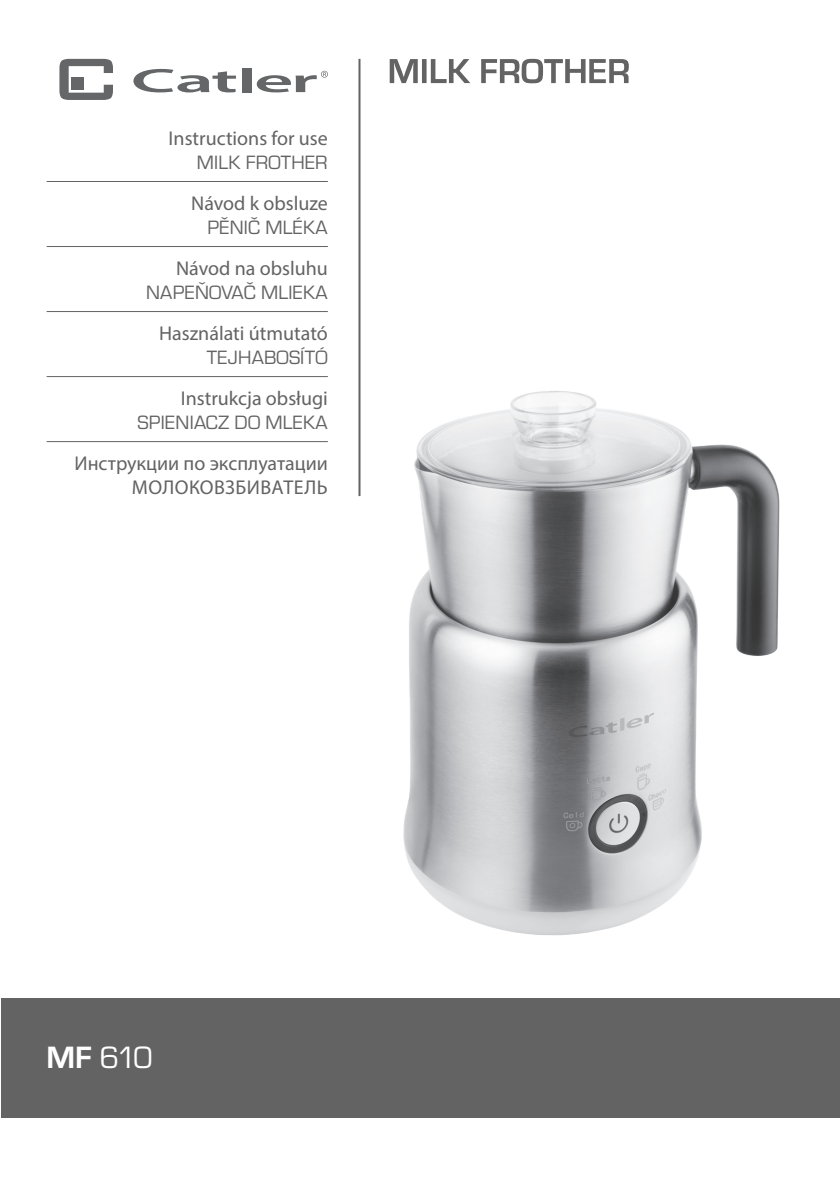
<style>
.page{position:relative;width:840px;height:1188px;background:#fff}
.page>*{position:absolute;margin:0;border:0;box-sizing:border-box;transform-origin:0 0}
.t1{font:32px "Eurostile TOT";color:#fff}
.t2{font:20px/24px "Myriad Pro";color:#626362;text-align:right}
.t3{font:20px "Eurostile TOT";letter-spacing:.015em;color:#626362}
.s1{font-weight:700}
</style>
<div class="page">
<hr style="left:358px;top:59px;width:2px;height:437px;background:#626362">
<svg style="left:133px;top:69px;width:103px;height:23px"></svg>
<div style="left:243px;top:68px;width:9px;height:24px;background:#646668"></div>
<svg style="left:59px;top:59px;width:54px;height:41px"></svg>
<div style="left:71px;top:77px;width:13px;height:13px;background:#646668"></div>
<svg style="left:257px;top:71px;width:71px;height:21px"></svg>
<svg style="left:390px;top:59px;width:239px;height:24px"></svg>
<div style="left:1px;top:998px;width:839px;height:119px;background:#626362"></div>
<img style="left:403px;top:391px;width:377px;height:545px">
<hr style="left:47px;top:181px;width:281px;height:1px;background:#626362">
<hr style="left:47px;top:246px;width:281px;height:1px;background:#626362">
<hr style="left:47px;top:311px;width:281px;height:1px;background:#626362">
<hr style="left:47px;top:376px;width:281px;height:1px;background:#626362">
<hr style="left:47px;top:441px;width:281px;height:1px;background:#626362">
<p class="t2" style="left:169px;top:126px;width:161px">Instructions for use</p>
<p class="t3" style="left:197px;top:152px;width:132px">MILK FROTHER</p>
<p class="t2" style="left:191px;top:191px;width:138px">Návod k obsluze</p>
<p class="t3" style="left:207px;top:217px;width:122px">PĚNIČ MLÉKA</p>
<p class="t2" style="left:176px;top:256px;width:153px">Návod na obsluhu</p>
<p class="t3" style="left:146px;top:282px;width:183px">NAPEŇOVAČ MLIEKA</p>
<p class="t2" style="left:159px;top:321px;width:170px">Használati útmutató</p>
<p class="t3" style="left:207px;top:347px;width:122px">TEJHABOSÍTÓ</p>
<p class="t2" style="left:181px;top:386px;width:149px">Instrukcja obsługi</p>
<p class="t3" style="left:137px;top:412px;width:192px">SPIENIACZ DO MLEKA</p>
<p class="t2" style="left:75px;top:451px;width:255px">Инструкции по эксплуатации<br>МОЛОКОВЗБИВАТЕЛЬ</p>
<h1 class="t1" style="left:47px;top:1040px;width:108px"><span class="s1">MF</span> 610</h1>
</div>
